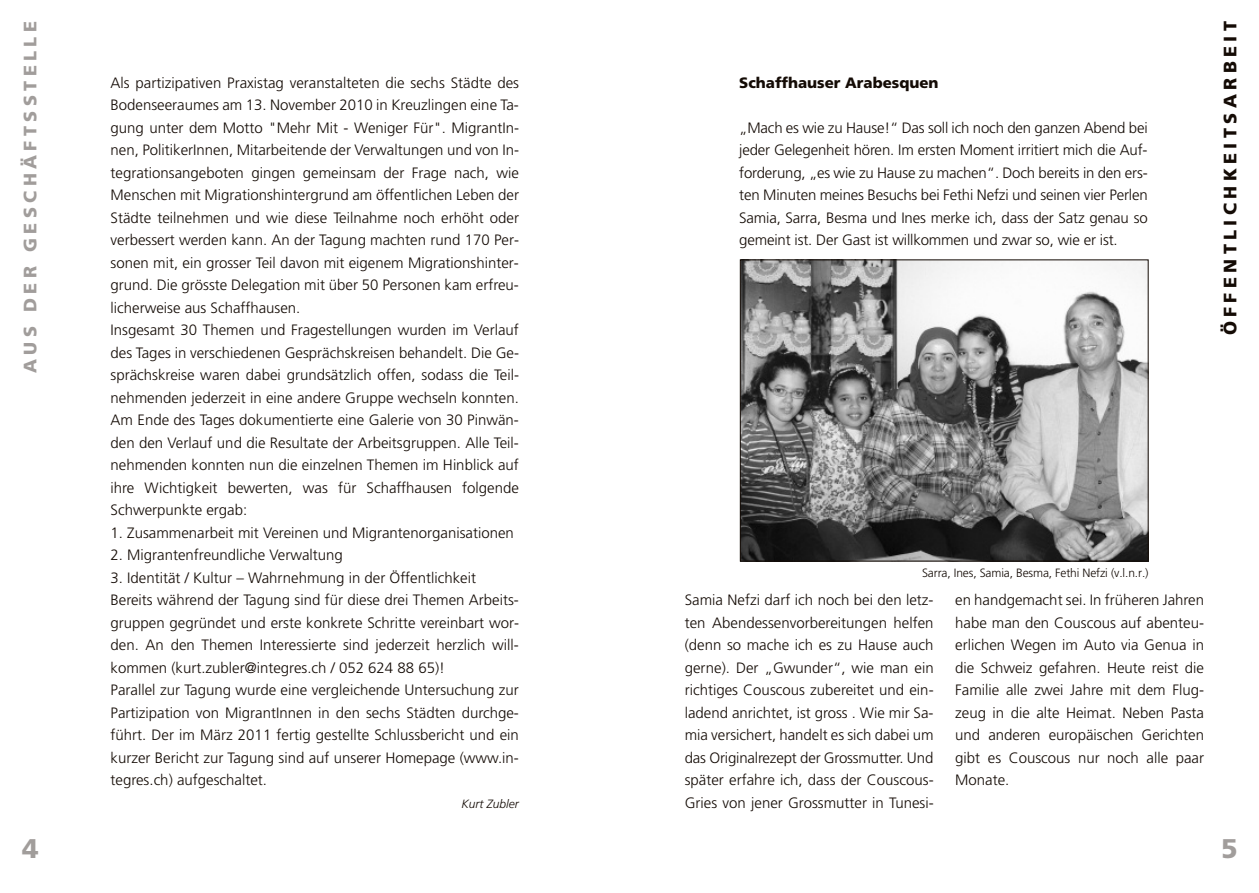
<style>
.page{position:relative;width:1259px;height:893px;background:#fff}
.page>*{position:absolute;margin:0;border:0;box-sizing:border-box;transform-origin:0 0}
.t1{font:900 27px "Frutiger";color:#a19d9b}
.t2{font:900 18px "Frutiger";letter-spacing:.245em;color:#140b05}
.t3{font:900 18px "Frutiger";letter-spacing:.245em;color:#a19d9b}
.t4{font:300 15px/22.5px "Frutiger";color:#140b05;text-align:justify}
.t5{font:900 15px "Frutiger";color:#140b05}
.t6{font:300 12px "Frutiger";letter-spacing:-.01em;color:#140b05}
.t7{font:italic 300 12px "Frutiger";color:#140b05}
</style>
<div class="page">
<img style="left:742px;top:262px;width:404px;height:297px">
<div style="left:740px;top:260px;width:408px;height:301px;border:1px solid #140b05"></div>
<p class="t3" style="left:23px;top:373px;width:353px;rotate:-90deg">AUS DER GESCHÄFTSSTELLE</p>
<p class="t4" style="left:111px;top:72px;width:410px;text-align:left">Als partizipativen Praxistag veranstalteten die sechs Städte des Bodenseeraumes am 13. November 2010 in Kreuzlingen eine Ta&shy;gung unter dem Motto "Mehr Mit - Weniger Für". MigrantIn&shy;nen, PolitikerInnen, Mitarbeitende der Verwaltungen und von In&shy;tegrationsangeboten gingen gemeinsam der Frage nach, wie Menschen mit Migrationshintergrund am öffentlichen Leben der Städte teilnehmen und wie diese Teilnahme noch erhöht oder verbessert werden kann. An der Tagung machten rund 170 Per&shy;sonen mit, ein grosser Teil davon mit eigenem Migrationshinter&shy;grund. Die grösste Delegation mit über 50 Personen kam erfreu&shy;licherweise aus Schaffhausen.<br>Insgesamt 30 Themen und Fragestellungen wurden im Verlauf des Tages in verschiedenen Gesprächskreisen behandelt. Die Ge&shy;sprächskreise waren dabei grundsätzlich offen, sodass die Teil&shy;nehmenden jederzeit in eine andere Gruppe wechseln konnten.<br>Am Ende des Tages dokumentierte eine Galerie von 30 Pinwän&shy;den den Verlauf und die Resultate der Arbeitsgruppen. Alle Teil&shy;nehmenden konnten nun die einzelnen Themen im Hinblick auf ihre Wichtigkeit bewerten, was für Schaffhausen folgende Schwerpunkte ergab:</p>
<p class="t4" style="left:111px;top:522px;width:405px">1. Zusammenarbeit mit Vereinen und Migrantenorganisationen</p>
<p class="t4" style="left:111px;top:545px;width:234px">2. Migrantenfreundliche Verwaltung</p>
<p class="t4" style="left:111px;top:567px;width:410px;text-align:left">3. Identität / Kultur – Wahrnehmung in der Öffentlichkeit Bereits während der Tagung sind für diese drei Themen Arbeits&shy;gruppen gegründet und erste konkrete Schritte vereinbart wor&shy;den. An den Themen Interessierte sind jederzeit herzlich will&shy;kommen (kurt.zubler@integres.ch / 052 624 88 65)!<br>Parallel zur Tagung wurde eine vergleichende Untersuchung zur Partizipation von MigrantInnen in den sechs Städten durchge&shy;führt. Der im März 2011 fertig gestellte Schlussbericht und ein kurzer Bericht zur Tagung sind auf unserer Homepage (www.in&shy;tegres.ch) aufgeschaltet.</p>
<p class="t7" style="left:461px;top:799px;width:59px">Kurt Zubler</p>
<p class="t5" style="left:739px;top:77px;width:201px">Schaffhauser Arabesquen</p>
<p class="t4" style="left:739px;top:118px;width:410px">„Mach es wie zu Hause!“ Das soll ich noch den ganzen Abend bei jeder Gelegenheit hören. Im ersten Moment irritiert mich die Auf&shy;forderung, „es wie zu Hause zu machen“. Doch bereits in den ers&shy;ten Minuten meines Besuchs bei Fethi Nefzi und seinen vier Perlen Samia, Sarra, Besma und Ines merke ich, dass der Satz genau so gemeint ist. Der Gast ist willkommen und zwar so, wie er ist.</p>
<p class="t2" style="left:1223px;top:335px;width:316px;rotate:-90deg">ÖFFENTLICHKEITSARBEIT</p>
<p class="t6" style="left:922px;top:568px;width:228px">Sarra, Ines, Samia, Besma, Fethi Nefzi (v.l.n.r.)</p>
<p class="t4" style="left:685px;top:590px;width:250px">Samia Nefzi darf ich noch bei den letz&shy;ten Abendessenvorbereitungen helfen (denn so mache ich es zu Hause auch gerne). Der „Gwunder“, wie man ein richtiges Couscous zubereitet und ein&shy;ladend anrichtet, ist gross . Wie mir Sa&shy;mia versichert, handelt es sich dabei um das Originalrezept der Grossmutter. Und später erfahre ich, dass der Couscous-Gries von jener Grossmutter in Tunesi-</p>
<p class="t4" style="left:955px;top:590px;width:250px">en handgemacht sei. In früheren Jahren habe man den Couscous auf abenteu&shy;erlichen Wegen im Auto via Genua in die Schweiz gefahren. Heute reist die Familie alle zwei Jahre mit dem Flug&shy;zeug in die alte Heimat. Neben Pasta und anderen europäischen Gerichten gibt es Couscous nur noch alle paar Monate.</p>
<h1 class="t1" style="left:22px;top:838px;width:18px">4</h1>
<h1 class="t1" style="left:1221px;top:838px;width:18px">5</h1>
</div>
